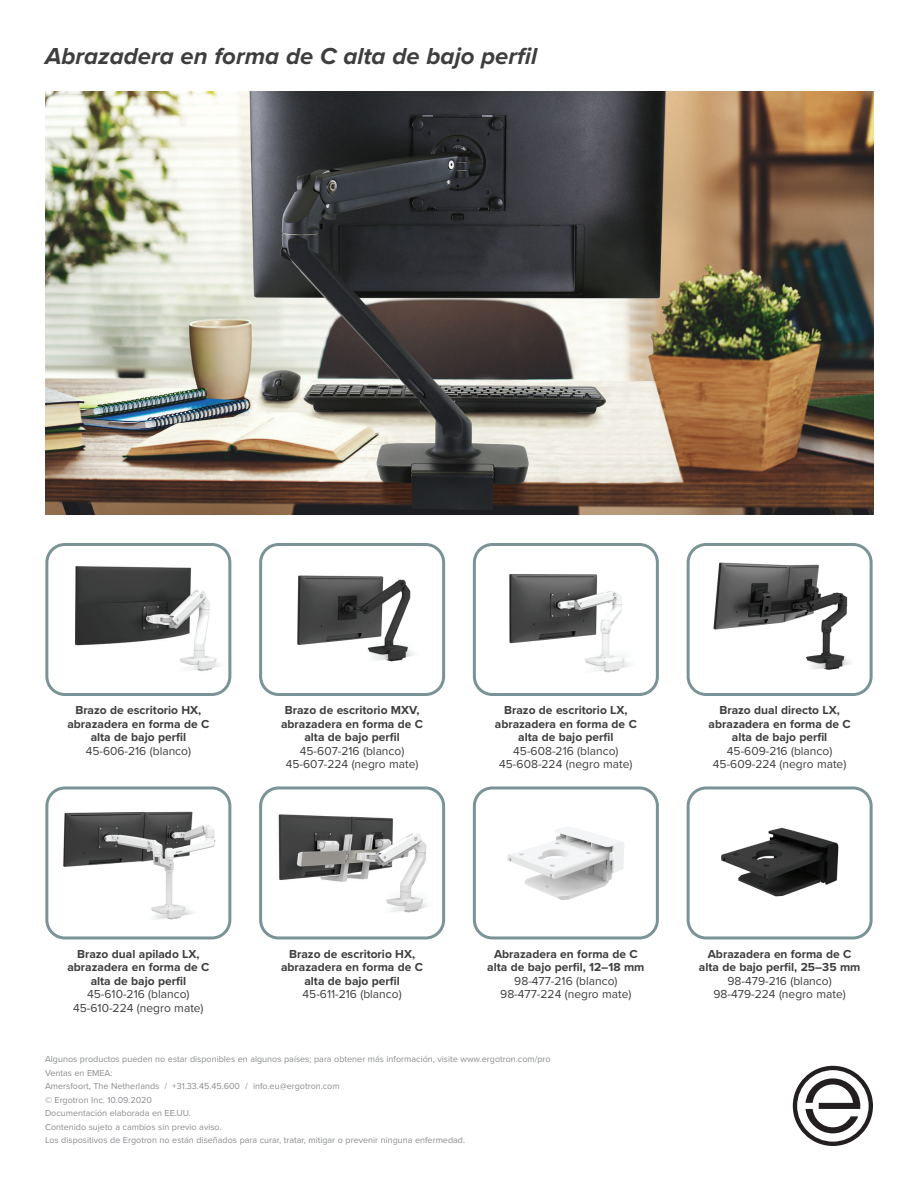
<style>
.page{position:relative;width:918px;height:1188px;background:#fff}
.page>*{position:absolute;margin:0;border:0;box-sizing:border-box;transform-origin:0 0}
.t1{font:italic 700 24px "Proxima Nova";color:#3e3e3f}
.t2{font:700 12px/13.5px "Proxima Nova";color:#3e3e3f;text-align:center}
.t3{font:12px/13.5px "Proxima Nova";color:#3e3e3f;text-align:center}
.t4{font:9px/13.5px "Proxima Nova";color:#8a8c8f}
</style>
<div class="page">
<svg style="left:793px;top:1066px;width:80px;height:80px"></svg>
<img style="left:49px;top:547px;width:181px;height:145px">
<div style="left:45px;top:543px;width:186px;height:153px;border:3px solid #7a9397;border-radius:18px"></div>
<img style="left:271px;top:547px;width:162px;height:145px">
<div style="left:259px;top:543px;width:186px;height:153px;border:3px solid #7a9397;border-radius:18px"></div>
<img style="left:485px;top:547px;width:162px;height:145px">
<div style="left:473px;top:543px;width:186px;height:153px;border:3px solid #7a9397;border-radius:18px"></div>
<img style="left:691px;top:547px;width:178px;height:145px">
<div style="left:687px;top:543px;width:186px;height:153px;border:3px solid #7a9397;border-radius:18px"></div>
<img style="left:59px;top:790px;width:162px;height:148px">
<div style="left:45px;top:786px;width:186px;height:153px;border:3px solid #7a9397;border-radius:18px"></div>
<img style="left:266px;top:790px;width:173px;height:148px">
<div style="left:259px;top:786px;width:186px;height:153px;border:3px solid #7a9397;border-radius:18px"></div>
<img style="left:507px;top:827px;width:117px;height:73px">
<div style="left:473px;top:786px;width:186px;height:153px;border:3px solid #7a9397;border-radius:18px"></div>
<img style="left:721px;top:827px;width:118px;height:70px">
<div style="left:687px;top:786px;width:186px;height:153px;border:3px solid #7a9397;border-radius:18px"></div>
<img style="left:45px;top:92px;width:828px;height:422px">
<h1 class="t1" style="left:45px;top:42px;width:494px">Abrazadera en forma de C alta de bajo perfil</h1>
<p class="t2" style="left:67px;top:704px;width:144px">Brazo de escritorio HX, abrazadera en forma de C alta de bajo perfil</p>
<p class="t3" style="left:86px;top:744px;width:107px">45-606-216 (blanco)</p>
<p class="t2" style="left:281px;top:704px;width:144px">Brazo de escritorio MXV, abrazadera en forma de C alta de bajo perfil</p>
<p class="t3" style="left:286px;top:744px;width:134px">45-607-216 (blanco)<br>45-607-224 (negro mate)</p>
<p class="t2" style="left:495px;top:704px;width:144px">Brazo de escritorio LX, abrazadera en forma de C alta de bajo perfil</p>
<p class="t3" style="left:499px;top:744px;width:135px">45-608-216 (blanco)<br>45-608-224 (negro mate)</p>
<p class="t2" style="left:709px;top:704px;width:144px">Brazo dual directo LX, abrazadera en forma de C alta de bajo perfil</p>
<p class="t3" style="left:713px;top:744px;width:135px">45-609-216 (blanco)<br>45-609-224 (negro mate)</p>
<p class="t2" style="left:67px;top:948px;width:144px">Brazo dual apilado LX, abrazadera en forma de C alta de bajo perfil</p>
<p class="t3" style="left:73px;top:988px;width:132px">45-610-216 (blanco)<br>45-610-224 (negro mate)</p>
<p class="t2" style="left:281px;top:948px;width:144px">Brazo de escritorio HX, abrazadera en forma de C alta de bajo perfil</p>
<p class="t3" style="left:303px;top:988px;width:101px">45-611-216 (blanco)</p>
<p class="t2" style="left:487px;top:948px;width:159px">Abrazadera en forma de C alta de bajo perfil, 12–18 mm</p>
<p class="t3" style="left:500px;top:974px;width:133px">98-477-216 (blanco)<br>98-477-224 (negro mate)</p>
<p class="t4" style="left:45px;top:1053px;width:507px">Algunos productos pueden no estar disponibles en algunos países; para obtener más información, visite www.ergotron.com/pro Ventas en EMEA:<br>Amersfoort, The Netherlands / +31.33.45.45.600 / info.eu@ergotron.com<br>© Ergotron Inc. 10.09.2020<br>Documentación elaborada en EE.UU.<br>Contenido sujeto a cambios sin previo aviso.<br>Los dispositivos de Ergotron no están diseñados para curar, tratar, mitigar o prevenir ninguna enfermedad.</p>
<p class="t2" style="left:699px;top:948px;width:163px">Abrazadera en forma de C alta de bajo perfil, 25–35 mm</p>
<p class="t3" style="left:714px;top:974px;width:134px">98-479-216 (blanco)<br>98-479-224 (negro mate)</p>
</div>
